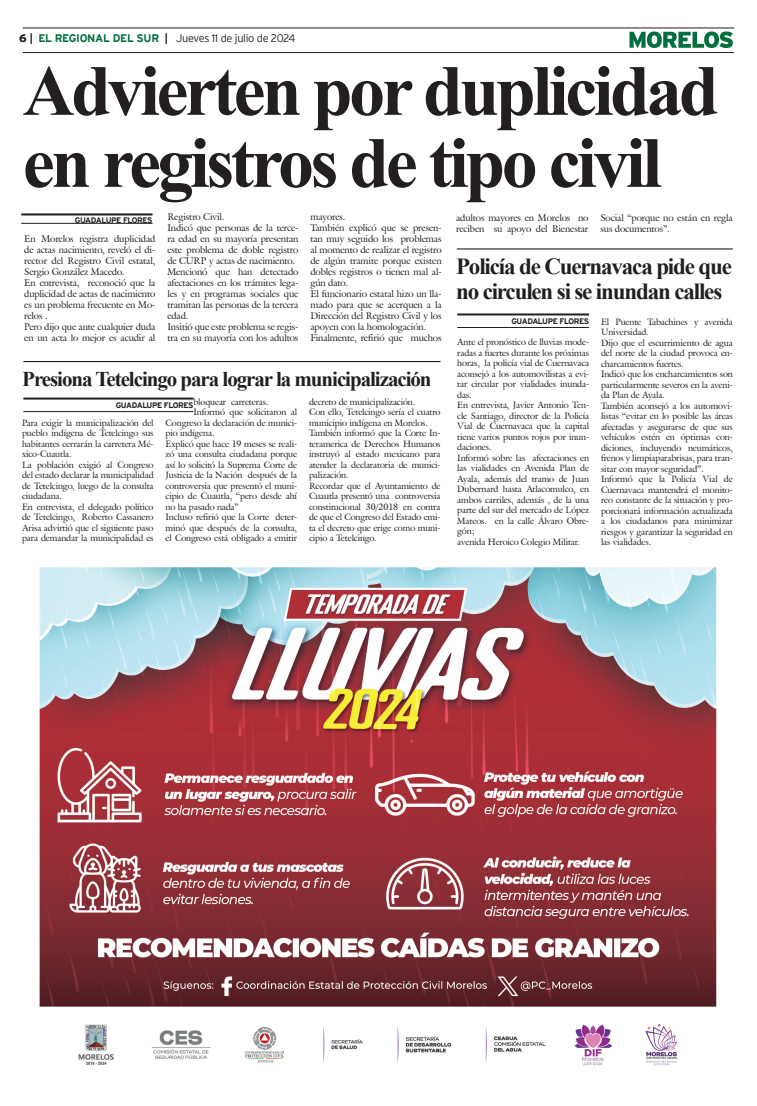
<style>
.page{position:relative;width:757px;height:1106px;background:#fff}
.page>*{position:absolute;margin:0;border:0;box-sizing:border-box;transform-origin:0 0}
.t1{font:700 72px/72px "Times New Roman";letter-spacing:-.05em;color:#231f20}
.t2{font:700 23px/25px "Times New Roman";letter-spacing:-.05em;color:#231f20}
.t3{font:700 21px "Times New Roman";letter-spacing:-.05em;color:#231f20}
.t4{font:300 11px "Interstate";letter-spacing:-.025em;color:#231f20}
.t5{font:9.5px/11px "Galliard IT Cby BT";letter-spacing:-.01em;color:#231f20}
.t6{font:9px/10.5px "Galliard IT Cby BT";letter-spacing:-.01em;color:#231f20}
.t7{font:700 8px "Interstate";letter-spacing:-.05em;color:#231f20}
.s1{font-weight:900}
.s2{font-weight:700}
.s3{font-weight:700;color:#006f3c}
</style>
<div class="page">
<hr style="left:23px;top:28px;width:711px;height:1px;background:#231f20">
<hr style="left:23px;top:52px;width:711px;height:1px;background:#231f20">
<svg style="left:629px;top:31px;width:104px;height:17px"></svg>
<img style="left:39px;top:567px;width:678px;height:499px">
<hr style="left:21px;top:213px;width:132px;height:2px;background:#231f20">
<hr style="left:21px;top:223px;width:132px;height:1px;background:#231f20">
<hr style="left:23px;top:397px;width:170px;height:2px;background:#231f20">
<hr style="left:23px;top:411px;width:170px;height:1px;background:#231f20">
<hr style="left:457px;top:313px;width:132px;height:2px;background:#231f20">
<hr style="left:457px;top:327px;width:132px;height:1px;background:#231f20">
<hr style="left:457px;top:248px;width:276px;height:1px;background:#040503">
<hr style="left:23px;top:361px;width:417px;height:1px;background:#040503">
<p class="t4" style="left:19px;top:32px;width:278px"><span class="s1">6</span> <span class="s2">|</span> <span class="s3">EL REGIONAL DEL SUR</span> <span class="s2">|</span> Jueves 11 de julio de 2024</p>
<h1 class="t1" style="left:23px;top:53px;width:698px">Advierten por duplicidad en registros de tipo civil</h1>
<p class="t7" style="left:75px;top:215px;width:79px">GUADALUPE FLORES</p>
<p class="t5" style="left:167px;top:211px;width:133px">Registro Civil.<br>Indicó que personas de la terce&shy;ra edad en su mayoría presentan este problema de doble registro de CURP y actas de nacimiento.<br>Mencionó que han detectado afectaciones en los trámites lega&shy;les y en programas sociales que tramitan las personas de la tercera edad.<br>Insitió que este problema se regis&shy;tra en su mayoría con los adultos</p>
<p class="t5" style="left:310px;top:211px;width:133px">mayores.<br>También explicó que se presen&shy;tan muy seguido los problemas al momento de realizar el registro de algún tramite porque existen dobles registros o tienen mal al&shy;gún dato.<br>El funcionario estatal hizo un lla&shy;mado para que se acerquen a la<br>Dirección del Registro Civil y los apoyen con la homologación.<br>Finalmente, refirió que muchos</p>
<p class="t5" style="left:456px;top:212px;width:134px">adultos mayores en Morelos no reciben su apoyo del Bienestar</p>
<p class="t5" style="left:600px;top:212px;width:134px">Social “porque no están en regla sus documentos”.</p>
<p class="t5" style="left:24px;top:233px;width:133px">En Morelos registra duplicidad de actas nacimiento, reveló el di&shy;rector del Registro Civil estatal,<br>Sergio González Macedo.<br>En entrevista, reconoció que la duplicidad de actas de nacimiento es un problema frecuente en Mo&shy;relos .<br>Pero dijo que ante cualquier duda en un acta lo mejor es acudir al</p>
<h2 class="t2" style="left:456px;top:253px;width:277px">Policía de Cuernavaca pide que no circulen si se inundan calles</h2>
<p class="t6" style="left:601px;top:316px;width:133px">El Puente Tabachines y avenida<br>Universidad.<br>Dijo que el escurrimiento de agua del norte de la ciudad provoca en&shy;charcamientos fuertes.<br>Indicó que los encharcamientos son particularmente severos en la aveni&shy;da Plan de Ayala.<br>También aconsejó a los automovi&shy;listas “evitar en lo posible las áreas afectadas y asegurarse de que sus vehículos estén en óptimas con&shy;diciones, incluyendo neumáticos, frenos y limpiaparabrisas, para tran&shy;sitar con mayor seguridad”.<br>Informó que la Policía Vial de<br>Cuernavaca mantendrá el monito&shy;reo constante de la situación y pro&shy;porcionará información actualizada a los ciudadanos para minimizar riesgos y garantizar la seguridad en las vialidades.</p>
<p class="t7" style="left:511px;top:317px;width:79px">GUADALUPE FLORES</p>
<p class="t6" style="left:457px;top:337px;width:133px">Ante el pronóstico de lluvias mode&shy;radas a fuertes durante los próximas horas, la policía vial de Cuernavaca aconsejó a los automovilistas a evi&shy;tar circular por vialidades inunda&shy;das.<br>En entrevista, Javier Antonio Ten&shy;cle Santiago, director de la Policía<br>Vial de Cuernavaca que la capital tiene varios puntos rojos por inun&shy;daciones.<br>Informó sobre las afectaciones en las vialidades en Avenida Plan de<br>Ayala, además del tramo de Juan<br>Dubernard hasta Atlacomulco, en ambos carriles, además , de la una parte del sur del mercado de López<br>Mateos. en la calle Álvaro Obre&shy;gón;<br>avenida Heroico Colegio Militar.</p>
<h3 class="t3" style="left:22px;top:363px;width:411px">Presiona Tetelcingo para lograr la municipalización</h3>
<p class="t6" style="left:309px;top:396px;width:133px">decreto de municipalización.<br>Con ello, Tetelcingo sería el cuatro municipio indígena en Morelos.<br>También informó que la Corte In&shy;teramerica de Derechos Humanos instruyó al estado mexicano para atender la declaratoria de munici&shy;palización.<br>Recordar que el Ayuntamiento de<br>Cuautla presentó una controversia constitucional 30/2018 en contra de que el Congreso del Estado emi&shy;ta el decreto que erige como muni&shy;cipio a Tetelcingo.</p>
<p class="t6" style="left:193px;top:396px;width:77px">bloquear carreteras.</p>
<p class="t6" style="left:193px;top:407px;width:105px">Informó que solicitaron al</p>
<p class="t6" style="left:166px;top:417px;width:133px">Congreso la declaración de munici-</p>
<p class="t6" style="left:166px;top:428px;width:50px">pio indígena.</p>
<p class="t6" style="left:166px;top:438px;width:133px">Explicó que hace 19 meses se reali-</p>
<p class="t6" style="left:166px;top:449px;width:133px">zó una consulta ciudadana porque</p>
<p class="t6" style="left:166px;top:459px;width:133px">así lo solicitó la Suprema Corte de</p>
<p class="t6" style="left:166px;top:470px;width:133px">Justicia de la Nación después de la</p>
<p class="t6" style="left:166px;top:480px;width:133px">controversia que presentó el muni-</p>
<p class="t6" style="left:166px;top:491px;width:133px">cipio de Cuautla, “pero desde ahí</p>
<p class="t6" style="left:166px;top:501px;width:74px">no ha pasado nada”</p>
<p class="t6" style="left:166px;top:512px;width:133px">Incluso refirió que la Corte deter-</p>
<p class="t6" style="left:166px;top:522px;width:133px">minó que después de la consulta,</p>
<p class="t6" style="left:166px;top:533px;width:133px">el Congreso está obligado a emitir</p>
<p class="t7" style="left:116px;top:401px;width:79px">GUADALUPE FLORES</p>
<p class="t6" style="left:22px;top:417px;width:133px">Para exigir la municipalización del pueblo indígena de Tetelcingo sus habitantes cerrarán la carretera Mé&shy;xico-Cuautla.<br>La población exigió al Congreso del estado declarar la municipalidad de Tetelcingo, luego de la consulta ciudadana.<br>En entrevista, el delegado político de Tetelcingo, Roberto Cassanero<br>Arisa advirtió que el siguiente paso para demandar la municipalidad es</p>
</div>
